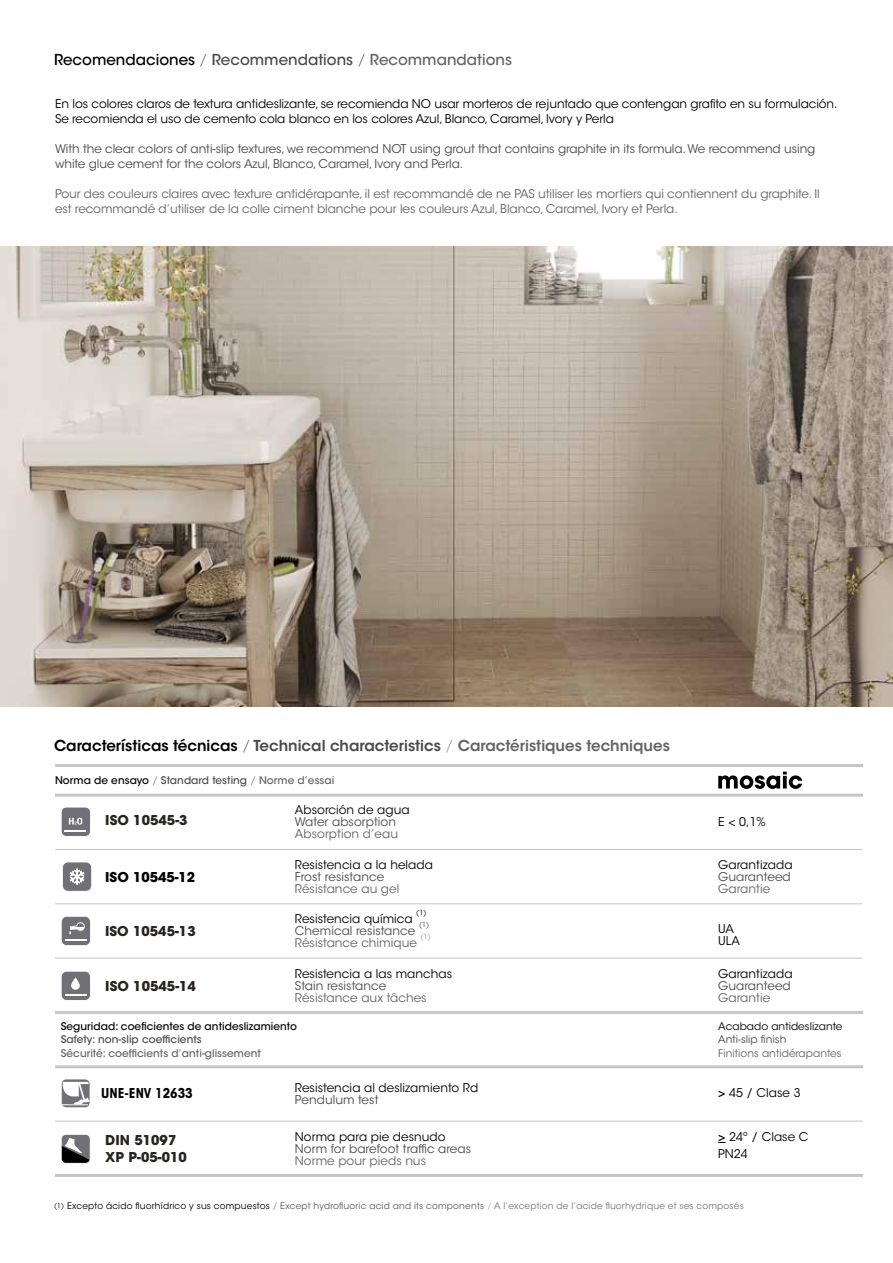
<style>
.page{position:relative;width:893px;height:1263px;background:#fff}
.page>*{position:absolute;margin:0;border:0;box-sizing:border-box;transform-origin:0 0}
.t1{font:600 15px "ITC Avant Garde Std";color:#646363}
.t2{font:500 15px "ITC Avant Garde Std";color:#000}
.t3{font:700 13.5px/17.2px "ITC Avant Garde Std";letter-spacing:.005em;color:#28231d}
.t4{font:700 condensed 13.5px "ITC Avant Garde Std";color:#000}
.t5{font:700 13.5px "ITC Avant Garde Std";color:#000}
.t6{font:12px/12px "ITC Avant Garde Std";letter-spacing:-.005em;color:#000}
.t7{font:12px/15px "ITC Avant Garde Std";letter-spacing:-.005em;color:#646363}
.t8{font:12px/15px "ITC Avant Garde Std";letter-spacing:-.005em;color:#4a4a49}
.t9{font:500 10.5px "ITC Avant Garde Std";letter-spacing:.005em;color:#4a4a49}
.t10{font:500 10.5px "ITC Avant Garde Std";letter-spacing:.005em;color:#000}
.t11{font:500 10.5px "ITC Avant Garde Std";letter-spacing:.005em;color:#646363}
.t12{font:10.5px "ITC Avant Garde Std";letter-spacing:.005em;color:#646363}
.t13{font:10.5px "ITC Avant Garde Std";letter-spacing:.005em;color:#000}
.t14{font:10.5px "ITC Avant Garde Std";letter-spacing:.005em;color:#4a4a49}
.t15{font:9px "ITC Avant Garde Std";letter-spacing:.02em;color:#75747a}
.t16{font:7.05px "ITC Avant Garde Std";color:#000}
.t17{font:7.05px "ITC Avant Garde Std";color:#4a4a49}
.t18{font:7.05px "ITC Avant Garde Std";color:#969499}
.s1{font-weight:200}
.s2{color:#4a4a49}
.s3{color:#646363}
.s4{color:#000}
.s5{font-weight:200;color:#000}
.s6{font-weight:200;color:#4a4a49}
.s7{font-weight:500}
.s8{color:#5b5b5f}
.s9{font-weight:200;color:#5b5b5f}
</style>
<div class="page">
<img style="left:0;top:247px;width:893px;height:459px">
<svg style="left:718px;top:772px;width:84px;height:17px"></svg>
<hr style="left:55px;top:764px;width:808px;height:3px;background:#c6c6c6">
<hr style="left:55px;top:794px;width:808px;height:3px;background:#c6c6c6">
<hr style="left:55px;top:849px;width:807px;height:1px;background:#c6c6c6">
<hr style="left:55px;top:903px;width:807px;height:1px;background:#c6c6c6">
<hr style="left:55px;top:958px;width:807px;height:1px;background:#c6c6c6">
<hr style="left:55px;top:1011px;width:808px;height:3px;background:#c6c6c6">
<hr style="left:55px;top:1174px;width:808px;height:3px;background:#c6c6c6">
<hr style="left:55px;top:1065px;width:808px;height:3px;background:#c6c6c6">
<hr style="left:55px;top:1121px;width:807px;height:1px;background:#c6c6c6">
<div style="left:61px;top:807px;width:30px;height:29px;background:#707076;border-radius:5px"></div>
<div style="left:61px;top:807px;width:30px;height:30px;border:1px solid #fff;border-radius:5px"></div>
<svg style="left:65px;top:818px;width:21px;height:13px"></svg>
<div style="left:61px;top:916px;width:30px;height:30px;background:#707076;border-radius:6px"></div>
<div style="left:61px;top:916px;width:30px;height:30px;border:1px solid #fff;border-radius:6px"></div>
<hr style="left:65px;top:939px;width:22px;height:2px;background:#fff">
<svg style="left:69px;top:922px;width:16px;height:12px"></svg>
<div style="left:61px;top:971px;width:30px;height:29px;background:#707076;border-radius:6px"></div>
<div style="left:61px;top:971px;width:30px;height:30px;border:1px solid #fff;border-radius:6px"></div>
<hr style="left:65px;top:994px;width:22px;height:2px;background:#fff">
<svg style="left:71px;top:977px;width:9px;height:13px"></svg>
<div style="left:61px;top:1134px;width:29px;height:29px;background:#707076;border-radius:5px"></div>
<div style="left:61px;top:1134px;width:30px;height:30px;border:1px solid #fff;border-radius:5px"></div>
<svg style="left:61px;top:1138px;width:29px;height:26px"></svg>
<div style="left:62px;top:862px;width:30px;height:29px;background:#707076;border-radius:6px"></div>
<div style="left:62px;top:861px;width:30px;height:31px;border:1px solid #fff;border-radius:6px"></div>
<svg style="left:70px;top:869px;width:14px;height:15px"></svg>
<svg style="left:61px;top:1079px;width:29px;height:29px"></svg>
<div style="left:61px;top:1078px;width:29px;height:30px;border:1px solid #fff;border-radius:5px"></div>
<svg style="left:61px;top:1081px;width:28px;height:24px"></svg>
<p class="t2" style="left:54px;top:50px;width:460px">Recomendaciones <span class="s1">/</span> <span class="s2">Recommendations</span> <span class="s1">/</span> <span class="s3">Recommandations</span></p>
<p class="t6" style="left:55px;top:96px;width:784px;line-height:15px">En los colores claros de textura antideslizante, se recomienda NO usar morteros de rejuntado que contengan grafito en su formulación.<br>Se recomienda el uso de cemento cola blanco en los colores Azul, Blanco, Caramel, Ivory y Perla</p>
<p class="t8" style="left:55px;top:141px;width:762px">With the clear colors of anti-slip textures, we recommend NOT using grout that contains graphite in its formula. We recommend using white glue cement for the colors Azul, Blanco, Caramel, Ivory and Perla.</p>
<p class="t7" style="left:55px;top:186px;width:766px">Pour des couleurs claires avec texture antidérapante, il est recommandé de ne PAS utiliser les mortiers qui contiennent du graphite. Il est recommandé d’utiliser de la colle ciment blanche pour les couleurs Azul, Blanco, Caramel, Ivory et Perla.</p>
<p class="t1" style="left:54px;top:736px;width:617px"><span class="s4">Características técnicas</span> <span class="s5">/</span> <span class="s2">Technical characteristics</span> <span class="s6">/</span> Caractéristiques techniques</p>
<p class="t9" style="left:55px;top:774px;width:281px"><span class="s4">Norma de ensayo</span> <span class="s5">/</span> Standard testing <span class="s5">/</span> <span class="s3">Norme d’essai</span></p>
<p class="t3" style="left:105px;top:812px;width:84px">ISO 10545-3</p>
<p class="t5" style="left:105px;top:868px;width:91px">ISO 10545-12</p>
<p class="t3" style="left:105px;top:922px;width:92px">ISO 10545-13</p>
<p class="t6" style="left:295px;top:804px;width:116px">Absorción de agua</p>
<p class="t8" style="left:295px;top:814px;width:103px">Water absorption</p>
<p class="t7" style="left:295px;top:826px;width:105px">Absorption d’eau</p>
<p class="t6" style="left:295px;top:859px;width:140px">Resistencia a la helada</p>
<p class="t8" style="left:295px;top:869px;width:91px">Frost resistance</p>
<p class="t7" style="left:295px;top:881px;width:106px">Résistance au gel</p>
<p class="t16" style="left:416px;top:908px;width:12px">(1)</p>
<p class="t6" style="left:295px;top:913px;width:119px">Resistencia química</p>
<p class="t17" style="left:419px;top:920px;width:12px">(1)</p>
<p class="t8" style="left:295px;top:924px;width:122px">Chemical resistance</p>
<p class="t18" style="left:421px;top:932px;width:12px">(1)</p>
<p class="t7" style="left:295px;top:936px;width:124px">Résistance chimique</p>
<p class="t6" style="left:295px;top:968px;width:159px">Resistencia a las manchas</p>
<p class="t8" style="left:295px;top:978px;width:93px">Stain resistance</p>
<p class="t7" style="left:295px;top:990px;width:133px">Résistance aux tâches</p>
<p class="t10" style="left:61px;top:1019px;width:238px">Seguridad: coeficientes de antideslizamiento</p>
<p class="t9" style="left:61px;top:1033px;width:143px">Safety: non-slip coefficients</p>
<p class="t11" style="left:61px;top:1046px;width:202px">Sécurité: coefficients d’anti-glissement</p>
<p class="t3" style="left:105px;top:977px;width:92px">ISO 10545-14</p>
<p class="t4" style="left:101px;top:1085px;width:93px">UNE-ENV 12633</p>
<p class="t3" style="left:105px;top:1131px;width:83px">DIN 51097<br>XP P-05-010</p>
<p class="t6" style="left:295px;top:1082px;width:185px">Resistencia al deslizamiento Rd</p>
<p class="t8" style="left:295px;top:1092px;width:85px">Pendulum test</p>
<p class="t6" style="left:295px;top:1131px;width:152px">Norma para pie desnudo</p>
<p class="t8" style="left:295px;top:1141px;width:178px">Norm for barefoot traffic areas</p>
<p class="t7" style="left:295px;top:1153px;width:133px">Norme pour pieds nus</p>
<p class="t6" style="left:718px;top:816px;width:49px">E &lt; 0,1%</p>
<p class="t6" style="left:718px;top:858px;width:76px">Garantizada</p>
<p class="t8" style="left:718px;top:869px;width:74px">Guaranteed</p>
<p class="t7" style="left:718px;top:881px;width:54px">Garantie</p>
<p class="t6" style="left:718px;top:923px;width:23px">UA<br>ULA</p>
<p class="t6" style="left:718px;top:968px;width:76px">Garantizada</p>
<p class="t8" style="left:718px;top:978px;width:74px">Guaranteed</p>
<p class="t7" style="left:718px;top:990px;width:54px">Garantie</p>
<p class="t13" style="left:718px;top:1019px;width:126px">Acabado antideslizante</p>
<p class="t14" style="left:718px;top:1033px;width:70px">Anti-slip finish</p>
<p class="t12" style="left:718px;top:1046px;width:125px">Finitions antidérapantes</p>
<p class="t6" style="left:718px;top:1086px;width:84px"><span class="s7">&gt;</span> 45 / Clase 3</p>
<p class="t6" style="left:718px;top:1129px;width:92px;line-height:16.5px"><span class="s7">&gt;</span> 24º / Clase C<br>PN24</p>
<p class="t15" style="left:54px;top:1200px;width:691px"><sup>(1)</sup> <span class="s4">Excepto ácido fluorhídrico y sus compuestos</span> <span class="s5">/</span> <span class="s8">Except hydrofluoric acid and its components</span> <span class="s9">/</span> A l’exception de l’acide fluorhydrique et ses composés</p>
</div>
